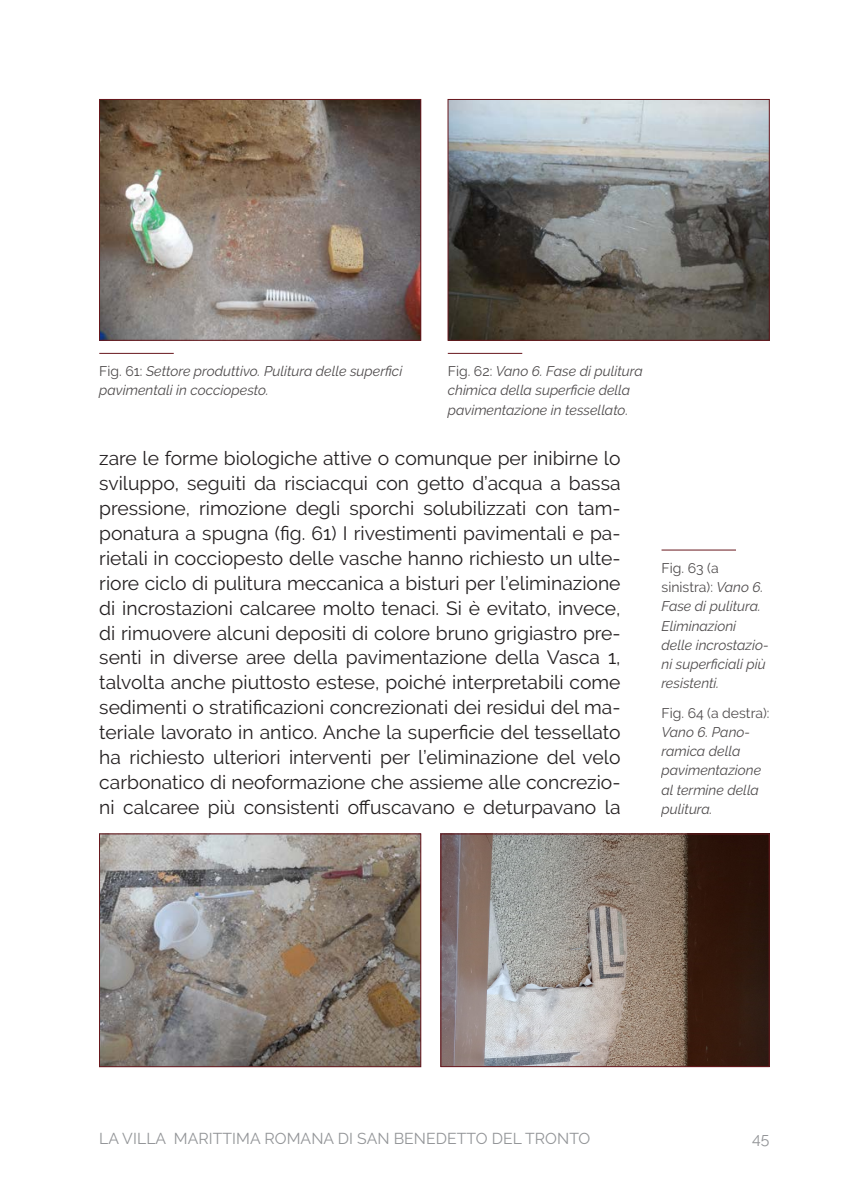
<style>
.page{position:relative;width:844px;height:1191px;background:#fff}
.page>*{position:absolute;margin:0;border:0;box-sizing:border-box;transform-origin:0 0}
.No_Spacing{font:19.25px/24.8px "Raleway";color:#231f20;text-align:justify}
.t1{font:15.75px "Raleway";letter-spacing:.005em;color:#939598}
.t2{font:italic 14px/19.2px "Raleway";color:#231f20}
.t3{font:14px "Raleway";color:#231f20}
.s1{font-style:normal}
</style>
<div class="page">
<img style="left:101px;top:101px;width:318px;height:237px">
<div style="left:99px;top:99px;width:322px;height:241px;border:1px solid #68171d"></div>
<img style="left:449px;top:101px;width:318px;height:237px">
<div style="left:447px;top:99px;width:322px;height:241px;border:1px solid #68171d"></div>
<img style="left:101px;top:835px;width:318px;height:230px">
<div style="left:99px;top:833px;width:322px;height:234px;border:1px solid #68171d"></div>
<hr style="left:447px;top:353px;width:75px;height:1px;background:#68171d">
<hr style="left:99px;top:353px;width:75px;height:1px;background:#68171d">
<img style="left:442px;top:835px;width:325px;height:229px">
<div style="left:440px;top:833px;width:329px;height:233px;border:1px solid #68171d"></div>
<hr style="left:661px;top:549px;width:74px;height:1px;background:#68171d">
<p class="t2" style="left:99px;top:361px;width:304px"><span class="s1">Fig. 61:</span> Settore produttivo. Pulitura delle superfici pavimentali in cocciopesto.</p>
<p class="t2" style="left:447px;top:361px;width:196px"><span class="s1">Fig. 62:</span> Vano 6. Fase di pulitura chimica della superficie della pavimentazione in tessellato.</p>
<p class="No_Spacing" style="left:99px;top:446px;width:522px">zare le forme biologiche attive o comunque per inibirne lo sviluppo, seguiti da risciacqui con getto d’acqua a bassa pressione, rimozione degli sporchi solubilizzati con tam&shy;ponatura a spugna (fig. 61) I rivestimenti pavimentali e pa&shy;rietali in cocciopesto delle vasche hanno richiesto un ulte&shy;riore ciclo di pulitura meccanica a bisturi per l’eliminazione di incrostazioni calcaree molto tenaci. Si è evitato, invece, di rimuovere alcuni depositi di colore bruno grigiastro pre&shy;senti in diverse aree della pavimentazione della Vasca 1, talvolta anche piuttosto estese, poiché interpretabili come sedimenti o stratificazioni concrezionati dei residui del ma&shy;teriale lavorato in antico. Anche la superficie del tessellato ha richiesto ulteriori interventi per l’eliminazione del velo carbonatico di neoformazione che assieme alle concrezio&shy;ni calcaree più consistenti offuscavano e deturpavano la</p>
<p class="t2" style="left:661px;top:558px;width:109px"><span class="s1">Fig. 63 (a sinistra):</span> Vano 6.<br>Fase di pulitura.<br>Eliminazioni delle incrostazio&shy;ni superficiali più resistenti.</p>
<p class="t3" style="left:661px;top:704px;width:109px">Fig. 64 (a destra):</p>
<p class="t2" style="left:661px;top:722px;width:101px">Vano 6. Pano&shy;ramica della pavimentazione al termine della pulitura.</p>
<p class="t1" style="left:99px;top:1129px;width:492px">LA VILLA MARITTIMA ROMANA DI SAN BENEDETTO DEL TRONTO</p>
<p class="t1" style="left:752px;top:1129px;width:19px">45</p>
</div>
